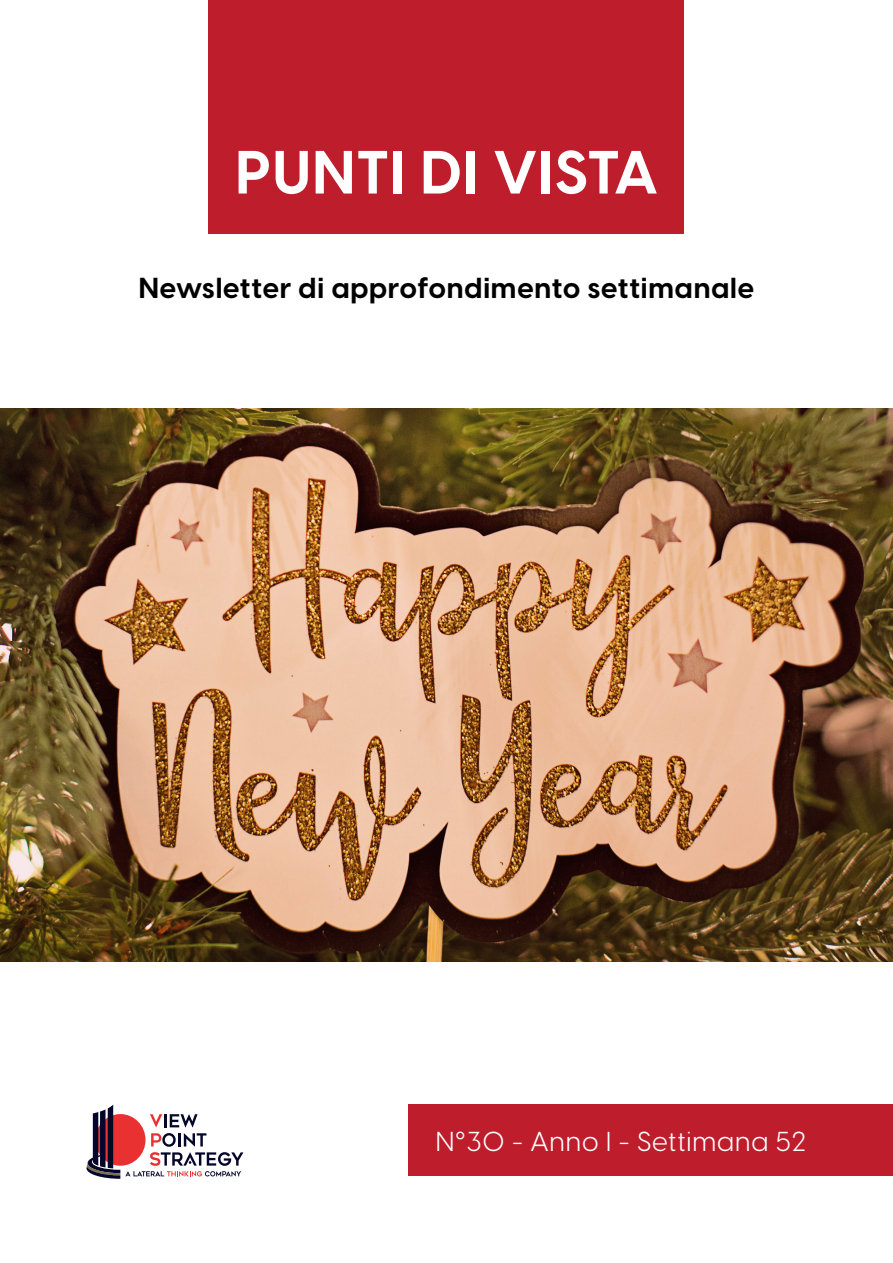
<style>
.page{position:relative;width:893px;height:1263px;background:#fff}
.page>*{position:absolute;margin:0;border:0;box-sizing:border-box;transform-origin:0 0}
.Titolo_copertina{font:700 60px "Visby CF";letter-spacing:.03em;color:#fff}
.Titolo_copertina-2{font:700 28.5px "Visby CF";letter-spacing:.03em;color:#000001}
.titolo{font:27px "Visby CF";letter-spacing:.03em;color:#fff}
</style>
<div class="page">
<div style="left:208px;top:0;width:476px;height:234px;background:#be1d2c"></div>
<div style="left:408px;top:1104px;width:485px;height:72px;background:#be1d2c"></div>
<svg style="left:86px;top:1104px;width:157px;height:75px"></svg>
<img style="left:0;top:408px;width:893px;height:554px">
<p class="Titolo_copertina" style="left:235px;top:134px;width:423px">PUNTI DI VISTA</p>
<p class="Titolo_copertina-2" style="left:139px;top:270px;width:617px">Newsletter di approfondimento settimanale</p>
<p class="titolo" style="left:436px;top:1125px;width:372px">N°30 - Anno I - Settimana 52</p>
</div>
